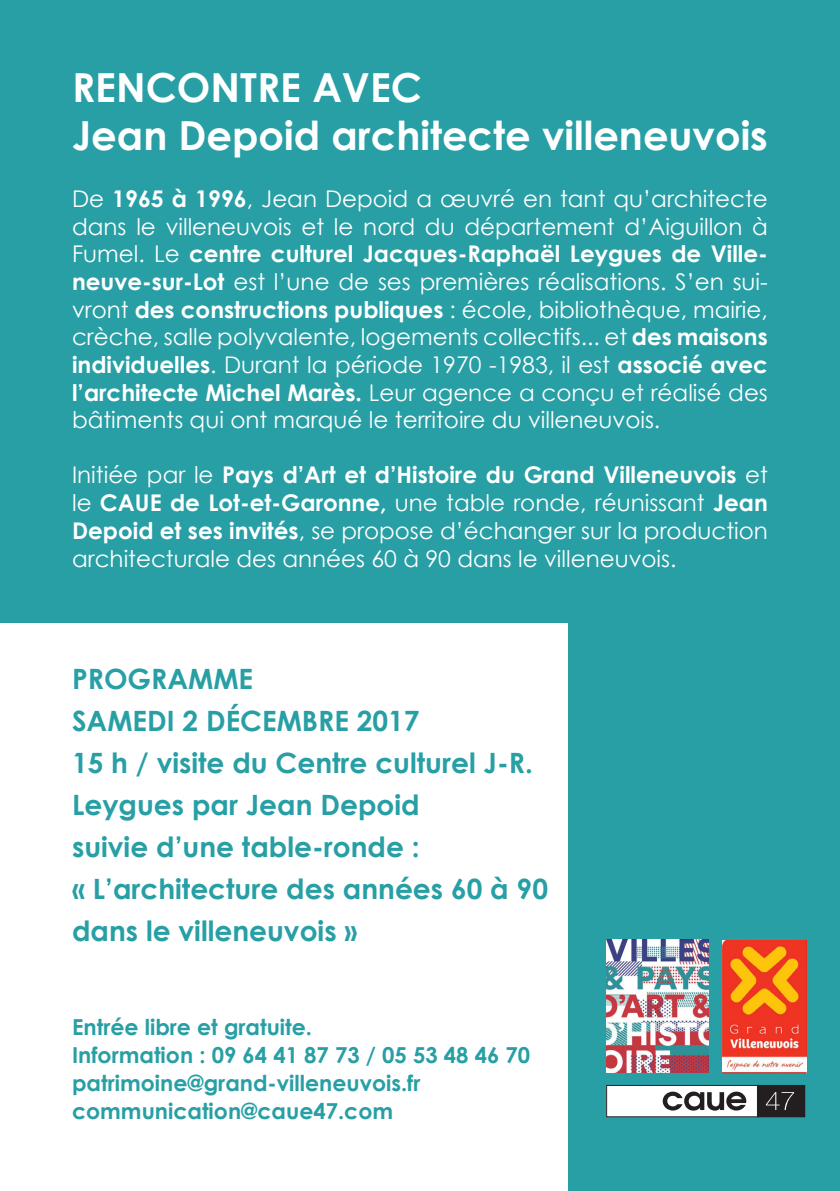
<style>
.page{position:relative;width:840px;height:1191px;background:#fff}
.page>*{position:absolute;margin:0;border:0;box-sizing:border-box;transform-origin:0 0}
.t1{font:700 40px/48px "Century Gothic";color:#fff}
.t2{font:700 28px/42px "Century Gothic";color:#279fa5}
.t3{font:23px/27.6px "Century Gothic";color:#fff;text-align:justify}
.t4{font:700 22px/28px "Century Gothic";color:#279fa5}
.s1{font-weight:700}
</style>
<div class="page">
<div style="left:0;top:0;width:839px;height:1191px;background:#279fa5"></div>
<div style="left:0;top:624px;width:567px;height:567px;background:#fff"></div>
<img style="left:722px;top:940px;width:84px;height:133px">
<img style="left:606px;top:939px;width:102px;height:133px">
<div style="left:606px;top:1085px;width:151px;height:31px;background:#fff"></div>
<div style="left:605px;top:1085px;width:152px;height:32px;border:1px solid #231f20"></div>
<div style="left:757px;top:1085px;width:47px;height:31px;background:#231f20"></div>
<div style="left:756px;top:1085px;width:48px;height:32px;border:1px solid #231f20"></div>
<svg style="left:662px;top:1091px;width:83px;height:19px"></svg>
<svg style="left:765px;top:1092px;width:28px;height:18px"></svg>
<p class="t1" style="left:72px;top:62px;width:697px">RENCONTRE AVEC<br>Jean Depoid architecte villeneuvois</p>
<p class="t3" style="left:72px;top:185px;width:697px">De <span class="s1">1965 à 1996</span>, Jean Depoid a œuvré en tant qu’architecte dans le villeneuvois et le nord du département d’Aiguillon à Fumel. Le <span class="s1">centre culturel Jacques-Raphaël Leygues de Ville&shy;neuve-sur-Lot</span> est l’une de ses premières réalisations. S’en sui&shy;vront <span class="s1">des constructions publiques</span> : école, bibliothèque, mairie, crèche, salle polyvalente, logements collectifs... et <span class="s1">des maisons individuelles</span>. Durant la période 1970 -1983, il est <span class="s1">associé avec l’architecte Michel Marès.</span> Leur agence a conçu et réalisé des bâtiments qui ont marqué le territoire du villeneuvois.</p>
<p class="t3" style="left:72px;top:461px;width:697px">Initiée par le <span class="s1">Pays d’Art et d’Histoire du Grand Villeneuvois</span> et le <span class="s1">CAUE de Lot-et-Garonne,</span> une table ronde, réunissant <span class="s1">Jean Depoid et ses invités</span>, se propose d’échanger sur la production architecturale des années 60 à 90 dans le villeneuvois.</p>
<p class="t2" style="left:72px;top:657px;width:182px">PROGRAMME</p>
<p class="t2" style="left:72px;top:699px;width:462px">SAMEDI 2 DÉCEMBRE 2017<br>15 h / visite du Centre culturel J-R.<br>Leygues par Jean Depoid</p>
<p class="t2" style="left:72px;top:825px;width:349px">suivie d’une table-ronde :</p>
<p class="t2" style="left:72px;top:867px;width:477px">« L’architecture des années 60 à 90</p>
<p class="t2" style="left:72px;top:909px;width:287px">dans le villeneuvois »</p>
<p class="t4" style="left:72px;top:1012px;width:459px">Entrée libre et gratuite.<br>Information : 09 64 41 87 73 / 05 53 48 46 70</p>
<p class="t4" style="left:72px;top:1068px;width:350px">patrimoine@grand-villeneuvois.fr communication@caue47.com</p>
</div>
